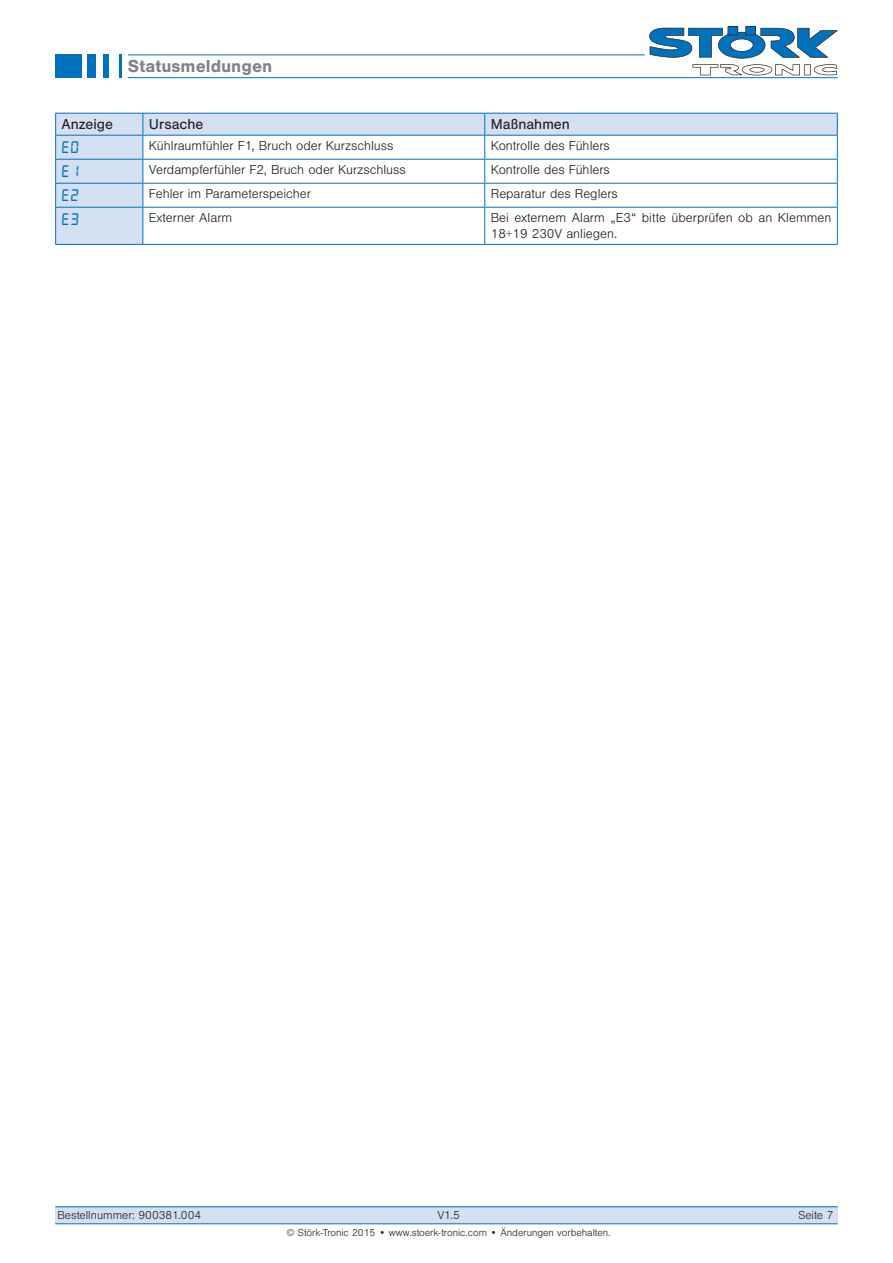
<style>
.page{position:relative;width:893px;height:1263px;background:#fff}
.page>*{position:absolute;margin:0;border:0;box-sizing:border-box;transform-origin:0 0}
.t1{font:700 18px "Nimbus San";color:#808285}
.t2{font:15px "Nimbus San";color:#231f20}
.t3{font:15px "Segment 7 Standard";color:#0072bc}
.t4{font:300 13.5px/16.2px "Nimbus San";color:#231f20}
.t5{font:300 12px "Nimbus San";color:#231f20}
.t6{font:300 10.5px "Nimbus San";color:#231f20}
</style>
<div class="page">
<div style="left:55px;top:1207px;width:783px;height:17px;background:#d4e0f1"></div>
<svg style="left:649px;top:26px;width:189px;height:49px"></svg>
<hr style="left:128px;top:77px;width:710px;height:1px;background:#0072bc">
<hr style="left:128px;top:55px;width:517px;height:1px;background:#0072bc">
<hr style="left:55px;top:1223px;width:783px;height:1px;background:#0072bc">
<hr style="left:55px;top:1206px;width:783px;height:1px;background:#0072bc">
<div style="left:55px;top:55px;width:27px;height:23px;background:#0072bc"></div>
<div style="left:87px;top:55px;width:8px;height:23px;background:#0072bc"></div>
<div style="left:103px;top:55px;width:6px;height:23px;background:#0072bc"></div>
<hr style="left:120px;top:55px;width:2px;height:23px;background:#0072bc">
<svg style="left:56px;top:114px;width:781px;height:130px"></svg>
<hr style="left:55px;top:113px;width:88px;height:1px;background:#0072bc">
<hr style="left:143px;top:113px;width:342px;height:1px;background:#0072bc">
<hr style="left:485px;top:113px;width:353px;height:1px;background:#0072bc">
<hr style="left:55px;top:135px;width:88px;height:1px;background:#0072bc">
<hr style="left:143px;top:135px;width:342px;height:1px;background:#0072bc">
<hr style="left:485px;top:135px;width:353px;height:1px;background:#0072bc">
<hr style="left:55px;top:159px;width:88px;height:1px;background:#0072bc">
<hr style="left:143px;top:159px;width:342px;height:1px;background:#0072bc">
<hr style="left:485px;top:159px;width:353px;height:1px;background:#0072bc">
<hr style="left:55px;top:183px;width:88px;height:1px;background:#0072bc">
<svg style="left:55px;top:114px;width:1px;height:93px"></svg>
<hr style="left:143px;top:183px;width:342px;height:1px;background:#0072bc">
<svg style="left:142px;top:114px;width:1px;height:93px"></svg>
<hr style="left:485px;top:183px;width:353px;height:1px;background:#0072bc">
<svg style="left:484px;top:114px;width:1px;height:93px"></svg>
<svg style="left:837px;top:114px;width:1px;height:93px"></svg>
<hr style="left:55px;top:207px;width:88px;height:1px;background:#0072bc">
<hr style="left:55px;top:208px;width:1px;height:36px;background:#0072bc">
<hr style="left:143px;top:207px;width:342px;height:1px;background:#0072bc">
<hr style="left:142px;top:208px;width:1px;height:36px;background:#0072bc">
<hr style="left:485px;top:207px;width:353px;height:1px;background:#0072bc">
<hr style="left:484px;top:208px;width:1px;height:36px;background:#0072bc">
<hr style="left:837px;top:208px;width:1px;height:36px;background:#0072bc">
<hr style="left:55px;top:244px;width:88px;height:1px;background:#0072bc">
<hr style="left:143px;top:244px;width:342px;height:1px;background:#0072bc">
<hr style="left:485px;top:244px;width:353px;height:1px;background:#0072bc">
<h1 class="t1" style="left:128px;top:56px;width:146px">Statusmeldungen</h1>
<p class="t2" style="left:62px;top:116px;width:53px">Anzeige</p>
<p class="t2" style="left:149px;top:116px;width:56px">Ursache</p>
<p class="t2" style="left:491px;top:116px;width:81px">Maßnahmen</p>
<p class="t3" style="left:62px;top:141px;width:19px">E0</p>
<p class="t4" style="left:149px;top:138px;width:246px">Kühlraumfühler F1, Bruch oder Kurzschluss</p>
<p class="t4" style="left:491px;top:138px;width:121px">Kontrolle des Fühlers</p>
<p class="t3" style="left:62px;top:165px;width:19px">E1</p>
<p class="t4" style="left:149px;top:162px;width:259px">Verdampferfühler F2, Bruch oder Kurzschluss</p>
<p class="t4" style="left:491px;top:162px;width:121px">Kontrolle des Fühlers</p>
<p class="t3" style="left:62px;top:189px;width:19px">E2</p>
<p class="t4" style="left:149px;top:186px;width:164px">Fehler im Parameterspeicher</p>
<p class="t4" style="left:491px;top:186px;width:129px">Reparatur des Reglers</p>
<p class="t3" style="left:62px;top:213px;width:19px">E3</p>
<p class="t4" style="left:149px;top:210px;width:85px">Externer Alarm</p>
<p class="t4" style="left:491px;top:210px;width:342px">Bei externem Alarm „E3“ bitte überprüfen ob an Klemmen<br>18+19 230V anliegen.</p>
<p class="t5" style="left:57px;top:1209px;width:145px">Bestellnummer: 900381.004</p>
<p class="t5" style="left:437px;top:1209px;width:24px">V1.5</p>
<p class="t5" style="left:798px;top:1209px;width:37px">Seite 7</p>
<p class="t6" style="left:287px;top:1227px;width:326px">© Störk-Tronic 2015 • www.stoerk-tronic.com • Änderungen vorbehalten.</p>
</div>
